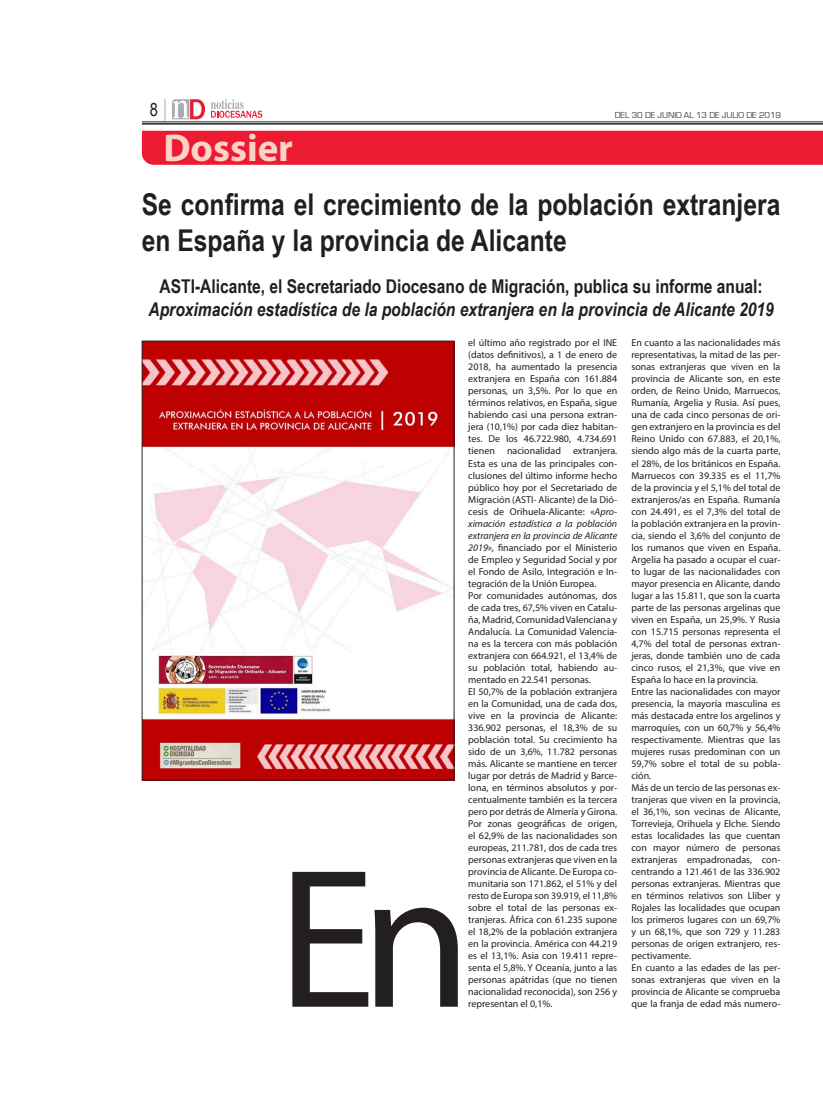
<style>
.page{position:relative;width:823px;height:1106px;background:#fff}
.page>*{position:absolute;margin:0;border:0;box-sizing:border-box;transform-origin:0 0}
.Párrafo_NODI{font:200px "Myriad Pro";color:#231f20}
.t1{font:700 39px "Myriad Pro";color:#fcd3c6}
.Párrafo_NODI-2{font:700 30px/36px "Arial Narrow";color:#231f20}
.Párrafo_NODI-3{font:italic 700 19px "Arial Narrow";color:#231f20}
.Párrafo_NODI-4{font:700 19px "Arial Narrow";color:#231f20}
.t2{font:18px "Arial Narrow";color:#231f20}
.Párrafo_NODI-5{font:10px/12px "Myriad Pro";color:#231f20;text-align:justify}
.t3{font:9px "Eurostile";color:#3e3e3f}
.s1{font-style:italic}
</style>
<div class="page">
<hr style="left:142px;top:122px;width:680px;height:1px;background:#231f20">
<hr style="left:142px;top:123px;width:680px;height:2px;background:#231f20">
<svg style="left:172px;top:99px;width:90px;height:20px"></svg>
<svg style="left:164px;top:99px;width:1px;height:22px"></svg>
<div style="left:142px;top:131px;width:680px;height:34px;background:#ed1a33"></div>
<img style="left:144px;top:343px;width:308px;height:435px">
<p class="t2" style="left:150px;top:97px;width:10px">8</p>
<p class="t3" style="left:614px;top:110px;width:168px">DEL 30 DE JUNIO AL 13 DE JULIO DE 2019</p>
<p class="t1" style="left:163px;top:123px;width:131px">Dossier</p>
<p class="Párrafo_NODI-2" style="left:142px;top:185px;width:639px">Se confirma el crecimiento de la población extranjera en España y la provincia de Alicante</p>
<p class="Párrafo_NODI-4" style="left:159px;top:272px;width:604px">ASTI-Alicante, el Secretariado Diocesano de Migración, publica su informe anual:</p>
<p class="Párrafo_NODI-3" style="left:148px;top:295px;width:626px">Aproximación estadística de la población extranjera en la provincia de Alicante 2019</p>
<p class="Párrafo_NODI-5" style="left:631px;top:337px;width:150px">En cuanto a las nacionalidades más representativas, la mitad de las per&shy;sonas extranjeras que viven en la provincia de Alicante son, en este orden, de Reino Unido, Marruecos, Rumanía, Argelia y Rusia. Así pues, una de cada cinco personas de ori&shy;gen extranjero en la provincia es del Reino Unido con 67.883, el 20,1%, siendo algo más de la cuarta parte, el 28%, de los británicos en España.<br>Marruecos con 39.335 es el 11,7% de la provincia y el 5,1% del total de extranjeros/as en España. Rumanía con 24.491, es el 7,3% del total de la población extranjera en la provin&shy;cia, siendo el 3,6% del conjunto de los rumanos que viven en España.<br>Argelia ha pasado a ocupar el cuar&shy;to lugar de las nacionalidades con mayor presencia en Alicante, dando lugar a las 15.811, que son la cuarta parte de las personas argelinas que viven en España, un 25,9%. Y Rusia con 15.715 personas representa el 4,7% del total de personas extran&shy;jeras, donde también uno de cada cinco rusos, el 21,3%, que vive en España lo hace en la provincia.</p>
<p class="Párrafo_NODI-5" style="left:631px;top:685px;width:150px">Entre las nacionalidades con mayor presencia, la mayoría masculina es más destacada entre los argelinos y marroquíes, con un 60,7% y 56,4% respectivamente. Mientras que las mujeres rusas predominan con un 59,7% sobre el total de su pobla&shy;ción.</p>
<p class="Párrafo_NODI-5" style="left:631px;top:781px;width:150px">Más de un tercio de las personas ex&shy;tranjeras que viven en la provincia, el 36,1%, son vecinas de Alicante, Torrevieja, Orihuela y Elche. Siendo estas localidades las que cuentan con mayor número de personas extranjeras empadronadas, con&shy;centrando a 121.461 de las 336.902 personas extranjeras. Mientras que en términos relativos son Llíber y Rojales las localidades que ocupan los primeros lugares con un 69,7% y un 68,1%, que son 729 y 11.283 personas de origen extranjero, res&shy;pectivamente.</p>
<p class="Párrafo_NODI-5" style="left:631px;top:961px;width:150px">En cuanto a las edades de las per&shy;sonas extranjeras que viven en la provincia de Alicante se comprueba</p>
<p class="Párrafo_NODI-5" style="left:468px;top:337px;width:150px">el último año registrado por el INE (datos definitivos), a 1 de enero de 2018, ha aumentado la presencia extranjera en España con 161.884 personas, un 3,5%. Por lo que en términos relativos, en España, sigue habiendo casi una persona extran&shy;jera (10,1%) por cada diez habitan&shy;tes. De los 46.722.980, 4.734.691 tienen nacionalidad extranjera.<br>Esta es una de las principales con&shy;clusiones del último informe hecho público hoy por el Secretariado de Migración (ASTI- Alicante) de la Dió&shy;cesis de Orihuela-Alicante: «<span class="s1">Apro&shy;ximación estadística a la población extranjera en la provincia de Alicante 2019»,</span> financiado por el Ministerio de Empleo y Seguridad Social y por el Fondo de Asilo, Integración e In&shy;tegración de la Unión Europea.</p>
<p class="Párrafo_NODI-5" style="left:468px;top:589px;width:150px">Por comunidades autónomas, dos de cada tres, 67,5% viven en Catalu&shy;ña, Madrid, Comunidad Valenciana y Andalucía. La Comunidad Valencia&shy;na es la tercera con más población extranjera con 664.921, el 13,4% de su población total, habiendo au&shy;mentado en 22.541 personas.</p>
<p class="Párrafo_NODI-5" style="left:468px;top:685px;width:150px">El 50,7% de la población extranjera en la Comunidad, una de cada dos, vive en la provincia de Alicante:<br>336.902 personas, el 18,3% de su población total. Su crecimiento ha sido de un 3,6%, 11.782 personas más. Alicante se mantiene en tercer lugar por detrás de Madrid y Barce&shy;lona, en términos absolutos y por&shy;centualmente también es la tercera pero por detrás de Almería y Girona.</p>
<p class="Párrafo_NODI-5" style="left:468px;top:817px;width:150px">Por zonas geográficas de origen, el 62,9% de las nacionalidades son europeas, 211.781, dos de cada tres personas extranjeras que viven en la provincia de Alicante. De Europa co&shy;munitaria son 171.862, el 51% y del resto de Europa son 39.919, el 11,8% sobre el total de las personas ex&shy;tranjeras. África con 61.235 supone el 18,2% de la población extranjera en la provincia. América con 44.219 es el 13,1%. Asia con 19.411 repre&shy;senta el 5,8%. Y Oceanía, junto a las personas apátridas (que no tienen nacionalidad reconocida), son 256 y representan el 0,1%.</p>
<p class="Párrafo_NODI" style="left:277px;top:816px;width:196px">En</p>
<p class="Párrafo_NODI-5" style="left:631px;top:997px;width:150px">que la franja de edad más numero-</p>
</div>
